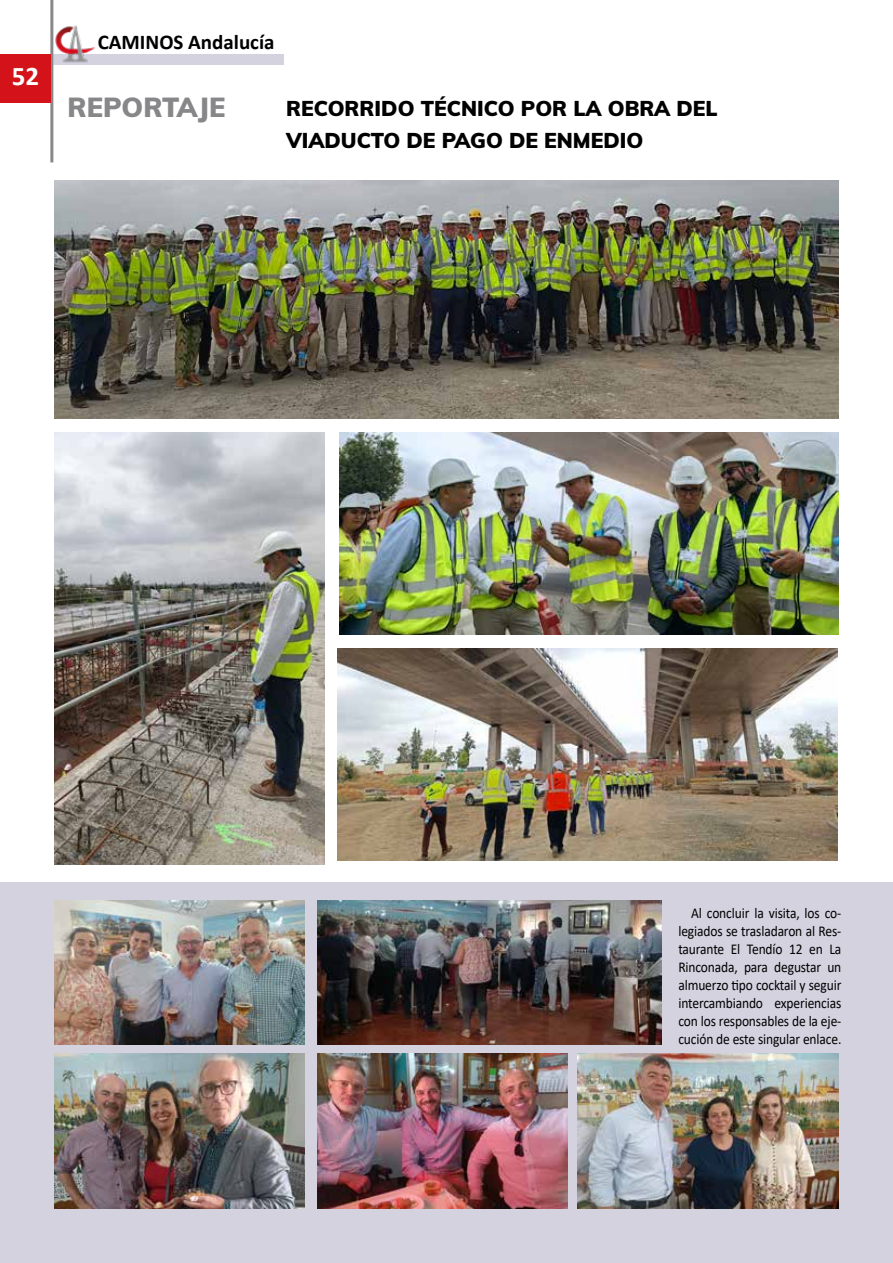
<style>
.page{position:relative;width:893px;height:1263px;background:#fff}
.page>*{position:absolute;margin:0;border:0;box-sizing:border-box;transform-origin:0 0}
.t1{font:900 27px "Muli";color:#878789}
.t2{font:700 27px "Calibri";color:#fff}
.t3{font:900 21px/31.5px "Muli";color:#000}
.t4{font:700 21px "Calibri";color:#000}
.t5{font:15px/18px "Calibri";letter-spacing:-.01em;color:#000;text-align:justify;scale:.9 1}
</style>
<div class="page">
<div style="left:0;top:882px;width:893px;height:381px;background:#d5d2e0"></div>
<img style="left:54px;top:180px;width:785px;height:238px">
<img style="left:54px;top:900px;width:250px;height:144px">
<img style="left:54px;top:1053px;width:250px;height:156px">
<img style="left:317px;top:900px;width:345px;height:144px">
<img style="left:317px;top:1053px;width:250px;height:156px">
<img style="left:578px;top:1053px;width:261px;height:156px">
<img style="left:54px;top:432px;width:270px;height:432px">
<img style="left:339px;top:432px;width:500px;height:202px">
<img style="left:338px;top:648px;width:499px;height:212px">
<hr style="left:50px;top:0;width:3px;height:162px;background:#898889">
<div style="left:53px;top:54px;width:231px;height:10px;background:#d5d2e0"></div>
<img style="left:53px;top:21px;width:51px;height:44px">
<div style="left:0;top:54px;width:51px;height:48px;background:#d3121a"></div>
<h1 class="t2" style="left:12px;top:57px;width:29px">52</h1>
<h2 class="t4" style="left:98px;top:27px;width:178px">CAMINOS Andalucía</h2>
<h1 class="t1" style="left:68px;top:88px;width:159px">REPORTAJE</h1>
<h2 class="t3" style="left:286px;top:92px;width:433px">RECORRIDO TÉCNICO POR LA OBRA DEL<br>VIADUCTO DE PAGO DE ENMEDIO</h2>
<p class="t5" style="left:678px;top:904px;width:183px;text-indent:13px">Al concluir la visita, los co&shy;legiados se trasladaron al Res&shy;taurante El Tendío 12 en La Rinconada, para degustar un almuerzo tipo cocktail y seguir intercambiando experiencias con los responsables de la eje&shy;cución de este singular enlace.</p>
</div>
